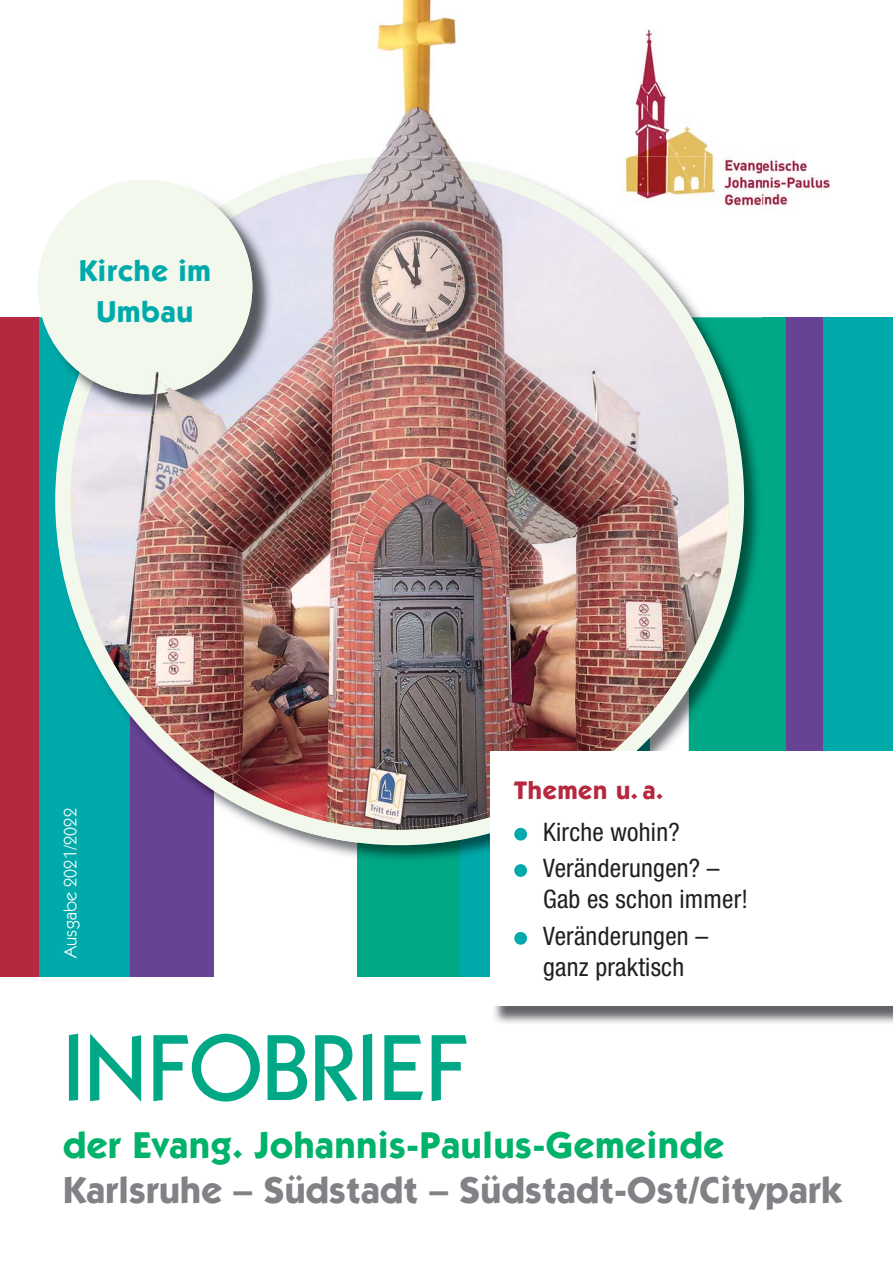
<style>
.page{position:relative;width:893px;height:1263px;background:#fff}
.page>*{position:absolute;margin:0;border:0;box-sizing:border-box;transform-origin:0 0}
.t1{font:500 94.5px "Itc Kabel";color:#00a886}
.t2{font:700 37.5px "Itc Kabel";letter-spacing:.01em;color:#808285}
.t3{font:700 37.5px "Itc Kabel";letter-spacing:.02em;color:#00b26a}
.t4{font:700 30px/40.2px "Itc Kabel";letter-spacing:.03em;color:#00aaab;text-align:center}
.t5{font:condensed 25.5px/36.3px "Helvetica Neue";letter-spacing:.01em;color:#231f20}
.t6{font:700 25.5px "Itc Kabel";letter-spacing:.03em;color:#b6283f}
.t7{font:18px "Itc Kabel";letter-spacing:.01em;color:#fff}
</style>
<div class="page">
<img style="left:642px;top:29px;width:188px;height:179px">
<div style="left:769px;top:318px;width:78px;height:659px;background:#664394"></div>
<div style="left:123px;top:318px;width:91px;height:659px;background:#664394"></div>
<div style="left:0;top:318px;width:55px;height:659px;background:#b6283f"></div>
<div style="left:39px;top:318px;width:91px;height:659px;background:#00aaab"></div>
<div style="left:689px;top:318px;width:97px;height:659px;background:#00a886"></div>
<div style="left:824px;top:318px;width:69px;height:659px;background:#00aaab"></div>
<div style="left:357px;top:318px;width:114px;height:659px;background:#00a886"></div>
<div style="left:460px;top:318px;width:67px;height:659px;background:#00aaab"></div>
<img style="left:744px;top:317px;width:18px;height:292px">
<img style="left:744px;top:156px;width:18px;height:52px">
<img style="left:357px;top:845px;width:103px;height:15px">
<svg style="left:55px;top:156px;width:689px;height:689px"></svg>
<img style="left:42px;top:318px;width:13px;height:28px">
<img style="left:41px;top:229px;width:14px;height:31px">
<img style="left:55px;top:183px;width:9px;height:45px">
<div style="left:38px;top:180px;width:214px;height:214px;background:#f3f8ec;border-radius:50%"></div>
<img style="left:376px;top:0;width:81px;height:156px">
<img style="left:633px;top:79px;width:43px;height:77px">
<img style="left:576px;top:156px;width:154px;height:162px">
<img style="left:593px;top:156px;width:124px;height:99px">
<img style="left:622px;top:156px;width:79px;height:54px">
<img style="left:711px;top:318px;width:25px;height:30px">
<img style="left:110px;top:156px;width:156px;height:27px">
<img style="left:273px;top:172px;width:305px;height:403px">
<img style="left:577px;top:221px;width:102px;height:506px">
<img style="left:678px;top:322px;width:51px;height:354px">
<img style="left:71px;top:415px;width:202px;height:261px">
<img style="left:273px;top:575px;width:253px;height:252px">
<img style="left:526px;top:575px;width:52px;height:176px">
<img style="left:141px;top:676px;width:132px;height:51px">
<img style="left:171px;top:726px;width:102px;height:51px">
<img style="left:577px;top:726px;width:41px;height:25px">
<img style="left:239px;top:777px;width:34px;height:20px">
<img style="left:266px;top:156px;width:310px;height:48px">
<img style="left:540px;top:204px;width:100px;height:48px">
<img style="left:613px;top:252px;width:69px;height:48px">
<img style="left:659px;top:300px;width:52px;height:48px">
<img style="left:689px;top:348px;width:47px;height:143px">
<img style="left:63px;top:415px;width:20px;height:76px">
<img style="left:63px;top:358px;width:3px;height:57px">
<img style="left:66px;top:183px;width:207px;height:232px">
<img style="left:64px;top:180px;width:188px;height:214px">
<img style="left:80px;top:259px;width:131px;height:23px">
<img style="left:98px;top:300px;width:94px;height:22px">
<img style="left:494px;top:1006px;width:399px;height:17px">
<div style="left:490px;top:751px;width:403px;height:255px;background:#fff"></div>
<div style="left:514px;top:828px;width:13px;height:12px;background:#00aaab;border-radius:50%"></div>
<div style="left:514px;top:864px;width:13px;height:13px;background:#00aaab;border-radius:50%"></div>
<div style="left:514px;top:932px;width:13px;height:13px;background:#00aaab;border-radius:50%"></div>
<p class="t4" style="left:79px;top:254px;width:134px">Kirche im<br>Umbau</p>
<p class="t7" style="left:60px;top:958px;width:151px;rotate:-90deg">Ausgabe 2021/2022</p>
<p class="t6" style="left:514px;top:781px;width:151px">Themen u. a.</p>
<p class="t5" style="left:543px;top:816px;width:178px">Kirche wohin?<br>Veränderungen? –</p>
<p class="t5" style="left:543px;top:884px;width:207px">Gab es schon immer!<br>Veränderungen –</p>
<p class="t5" style="left:543px;top:952px;width:143px">ganz praktisch</p>
<h1 class="t1" style="left:63px;top:1031px;width:406px">INFOBRIEF</h1>
<h2 class="t3" style="left:63px;top:1131px;width:663px">der Evang. Johannis-Paulus-Gemeinde</h2>
<h2 class="t2" style="left:63px;top:1176px;width:780px">Karlsruhe – Südstadt – Südstadt-Ost/Citypark</h2>
</div>
